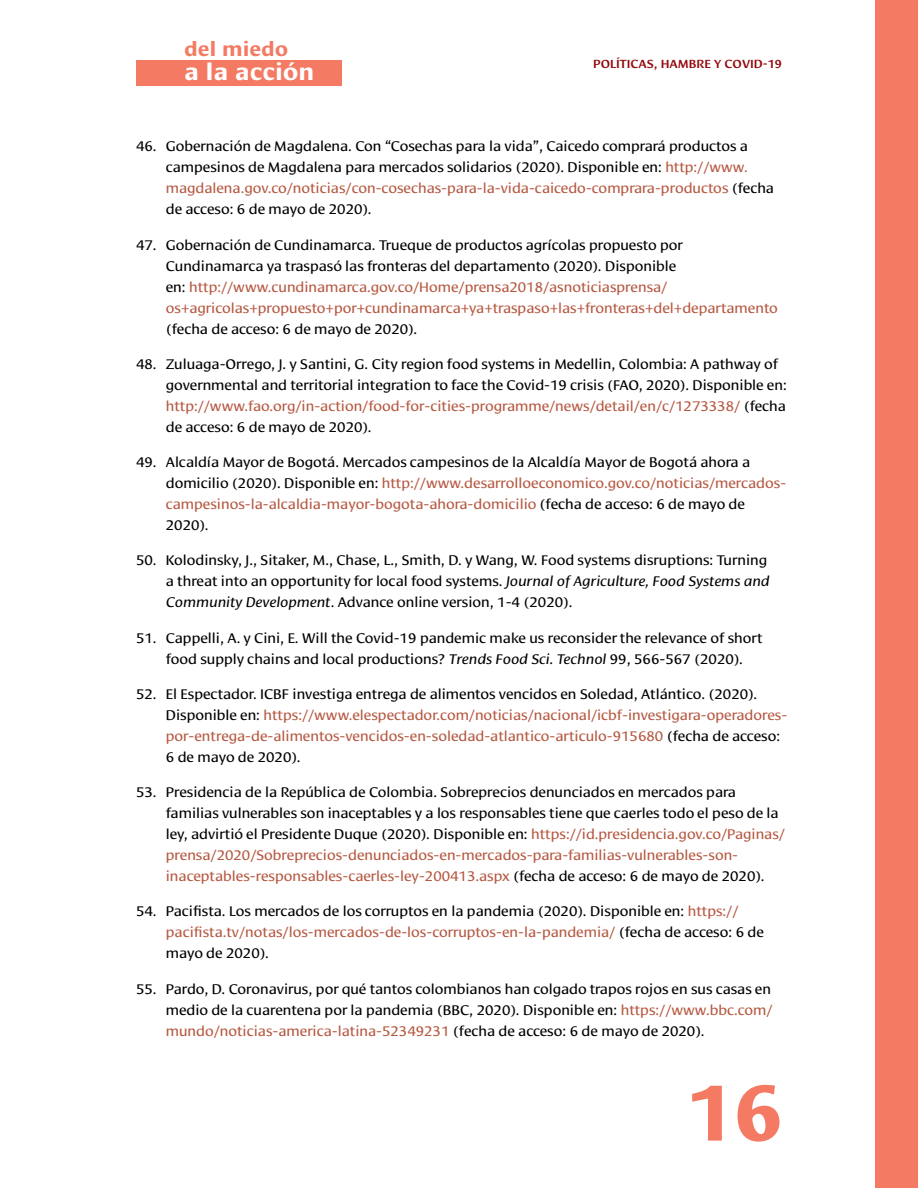
<style>
.page{position:relative;width:918px;height:1188px;background:#fff}
.page>*{position:absolute;margin:0;border:0;box-sizing:border-box;transform-origin:0 0}
.t1{font:700 81px "Cora";color:#f47a63}
.t2{font:700 23.7px "Cora";color:#fff}
.t3{font:700 20.4px "Cora";color:#f47a63}
.t4{font:14.25px/21px "Cora";color:#000}
.t5{font:14.25px/21px "Cora";color:#b65942}
.t6{font:500 12px "Cora";color:#94070a}
.s1{color:#b65942}
.s2{color:#000}
.s3{font-style:italic}
</style>
<div class="page">
<div style="left:876px;top:0;width:42px;height:1188px;background:#f47a63"></div>
<div style="left:136px;top:60px;width:206px;height:25px;background:#f47a63"></div>
<h3 class="t3" style="left:184px;top:37px;width:106px">del miedo</h3>
<h2 class="t2" style="left:184px;top:58px;width:132px">a la acción</h2>
<p class="t6" style="left:593px;top:57px;width:190px">POLÍTICAS, HAMBRE Y COVID-19</p>
<p class="t4" style="left:166px;top:136px;width:610px;text-indent:-30px">46. Gobernación de Magdalena. Con “Cosechas para la vida”, Caicedo comprará productos a campesinos de Magdalena para mercados solidarios (2020). Disponible en: <span class="s1">http://www. magdalena.gov.co/noticias/con-cosechas-para-la-vida-caicedo-comprara-productos</span> (fecha de acceso: 6 de mayo de 2020).</p>
<p class="t5" style="left:166px;top:235px;width:614px;text-indent:-30px"><span class="s2">47. Gobernación de Cundinamarca. Trueque de productos agrícolas propuesto por Cundinamarca ya traspasó las fronteras del departamento (2020). Disponible<br>en:</span> http://www.cundinamarca.gov.co/Home/prensa2018/asnoticiasprensa/ os+agricolas+propuesto+por+cundinamarca+ya+traspaso+las+fronteras+del+departamento</p>
<p class="t4" style="left:166px;top:319px;width:253px">(fecha de acceso: 6 de mayo de 2020).</p>
<p class="t4" style="left:166px;top:354px;width:622px;text-indent:-30px">48. Zuluaga-Orrego, J. y Santini, G. City region food systems in Medellin, Colombia: A pathway of governmental and territorial integration to face the Covid-19 crisis (FAO, 2020). Disponible en: <span class="s1">http://www.fao.org/in-action/food-for-cities-programme/news/detail/en/c/1273338/</span> (fecha de acceso: 6 de mayo de 2020).</p>
<p class="t4" style="left:166px;top:452px;width:622px;text-indent:-30px">49. Alcaldía Mayor de Bogotá. Mercados campesinos de la Alcaldía Mayor de Bogotá ahora a domicilio (2020). Disponible en: <span class="s1">http://www.desarrolloeconomico.gov.co/noticias/mercados&shy;campesinos-la-alcaldia-mayor-bogota-ahora-domicilio</span> (fecha de acceso: 6 de mayo de 2020).</p>
<p class="t4" style="left:166px;top:550px;width:605px;text-indent:-30px">50. Kolodinsky, J., Sitaker, M., Chase, L., Smith, D. y Wang, W. Food systems disruptions: Turning a threat into an opportunity for local food systems. <span class="s3">Journal of Agriculture, Food Systems and<br>Community Development</span>. Advance online version, 1-4 (2020).</p>
<p class="t4" style="left:166px;top:628px;width:598px;text-indent:-30px">51. Cappelli, A. y Cini, E. Will the Covid-19 pandemic make us reconsider the relevance of short food supply chains and local productions? <span class="s3">Trends Food Sci. Technol</span> 99, 566-567 (2020).</p>
<p class="t5" style="left:166px;top:684px;width:623px;text-indent:-30px"><span class="s2">52. El Espectador. ICBF investiga entrega de alimentos vencidos en Soledad, Atlántico. (2020).<br>Disponible en:</span> https://www.elespectador.com/noticias/nacional/icbf-investigara-operadores&shy;por-entrega-de-alimentos-vencidos-en-soledad-atlantico-articulo-915680 <span class="s2">(fecha de acceso:<br>6 de mayo de 2020).</span></p>
<p class="t4" style="left:166px;top:782px;width:621px;text-indent:-30px">53. Presidencia de la República de Colombia. Sobreprecios denunciados en mercados para familias vulnerables son inaceptables y a los responsables tiene que caerles todo el peso de la ley, advirtió el Presidente Duque (2020). Disponible en: <span class="s1">https://id.presidencia.gov.co/Paginas/ prensa/2020/Sobreprecios-denunciados-en-mercados-para-familias-vulnerables-son&shy;inaceptables-responsables-caerles-ley-200413.aspx</span> (fecha de acceso: 6 de mayo de 2020).</p>
<p class="t4" style="left:166px;top:901px;width:600px;text-indent:-30px">54. Pacifista. Los mercados de los corruptos en la pandemia (2020). Disponible en: <span class="s1">https:// pacifista.tv/notas/los-mercados-de-los-corruptos-en-la-pandemia/</span> (fecha de acceso: 6 de mayo de 2020).</p>
<p class="t4" style="left:166px;top:979px;width:608px;text-align:justify;text-indent:-30px">55. Pardo, D. Coronavirus, por qué tantos colombianos han colgado trapos rojos en sus casas en medio de la cuarentena por la pandemia (BBC, 2020). Disponible en: <span class="s1">https://www.bbc.com/ mundo/noticias-america-latina-52349231</span> (fecha de acceso: 6 de mayo de 2020).</p>
<h1 class="t1" style="left:686px;top:1065px;width:97px">16</h1>
</div>
